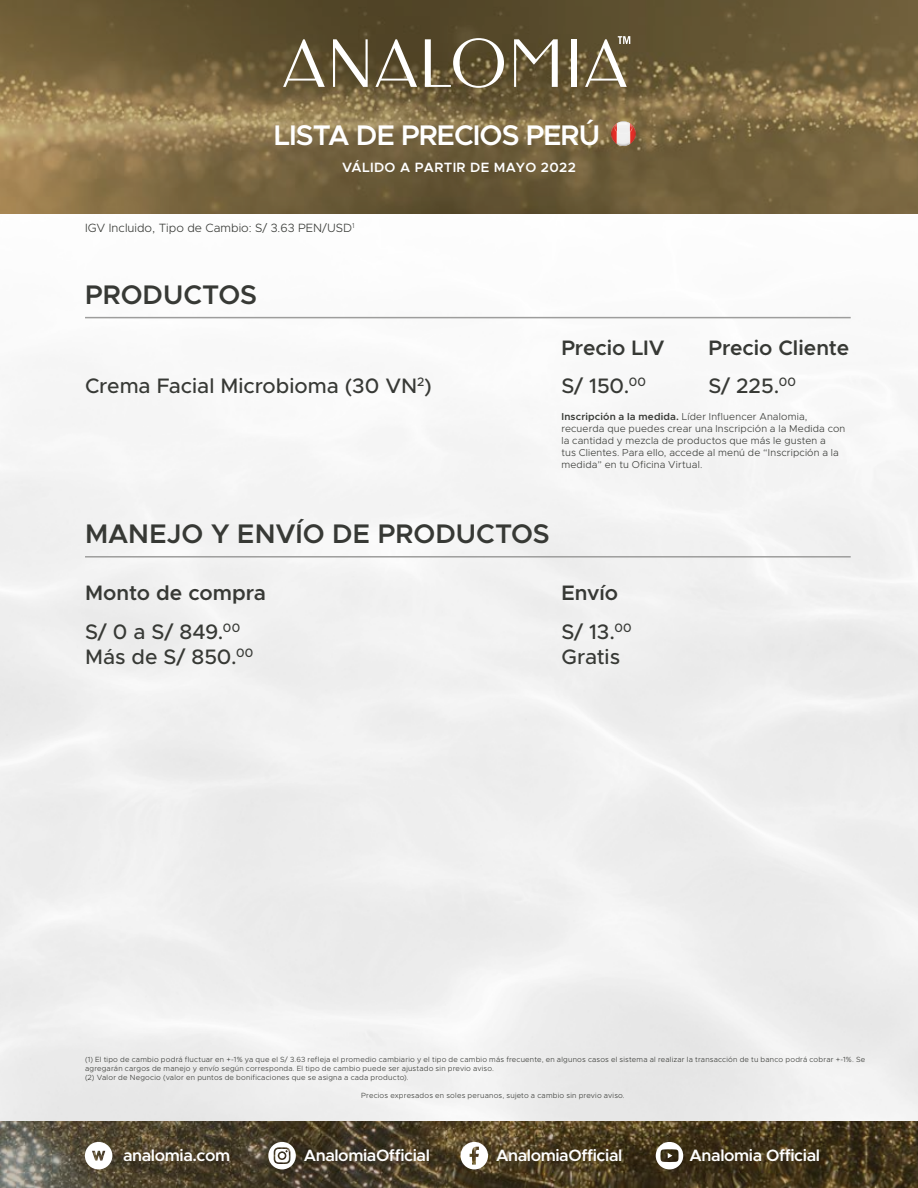
<style>
.page{position:relative;width:918px;height:1188px;background:#fff}
.page>*{position:absolute;margin:0;border:0;box-sizing:border-box;transform-origin:0 0}
.t1{font:600 28.5px "Metropolis";letter-spacing:-.035em;color:#fff}
.t2{font:600 27px "Metropolis";color:#373935}
.t3{font:500 21px/25.2px "Metropolis";color:#373935}
.t4{font:600 21px/37.8px "Metropolis";letter-spacing:-.005em;color:#373935}
.t5{font:600 16.5px "Metropolis";letter-spacing:-.025em;color:#fff}
.t6{font:600 13.5px "Metropolis";letter-spacing:.025em;color:#fff}
.t7{font:300 12px "Metropolis";color:#373935}
.t8{font:300 10.05px/12px "Metropolis";letter-spacing:.015em;color:#373935}
.t9{font:300 7.5px/9px "Metropolis";letter-spacing:.025em;color:#373935}
.s1{font-weight:500}
.s2{font-weight:600}
</style>
<div class="page">
<hr style="left:85px;top:317px;width:766px;height:1px;background:#9d9d9c">
<hr style="left:85px;top:556px;width:766px;height:2px;background:#9d9d9c">
<svg style="left:0;top:0;width:918px;height:214px;background:#77653f"></svg>
<svg style="left:0;top:1121px;width:918px;height:67px;background:#4f432b"></svg>
<svg style="left:85px;top:1142px;width:27px;height:27px"></svg>
<svg style="left:268px;top:1142px;width:28px;height:27px"></svg>
<svg style="left:461px;top:1142px;width:27px;height:27px"></svg>
<svg style="left:656px;top:1142px;width:27px;height:27px"></svg>
<svg style="left:611px;top:121px;width:25px;height:25px"></svg>
<svg style="left:333px;top:39px;width:35px;height:48px"></svg>
<svg style="left:425px;top:38px;width:79px;height:50px"></svg>
<div style="left:571px;top:39px;width:6px;height:48px;background:#fff"></div>
<svg style="left:283px;top:39px;width:42px;height:48px"></svg>
<svg style="left:375px;top:39px;width:42px;height:48px"></svg>
<svg style="left:585px;top:36px;width:45px;height:51px"></svg>
<svg style="left:514px;top:39px;width:44px;height:48px"></svg>
<h1 class="t1" style="left:274px;top:117px;width:328px">LISTA DE PRECIOS PERÚ</h1>
<h3 class="t6" style="left:342px;top:159px;width:235px">VÁLIDO A PARTIR DE MAYO 2022</h3>
<h3 class="t7" style="left:85px;top:220px;width:271px">IGV Incluido, Tipo de Cambio: S/ 3.63 PEN/USD<sup>1</sup></h3>
<h2 class="t2" style="left:85px;top:277px;width:174px">PRODUCTOS</h2>
<h3 class="t3" style="left:85px;top:373px;width:348px">Crema Facial Microbioma (30 VN<sup>2</sup>)</h3>
<h3 class="t4" style="left:561px;top:329px;width:105px">Precio LIV</h3>
<h3 class="t4" style="left:708px;top:329px;width:142px">Precio Cliente<br><span class="s1">S/ 225.</span><sup>00</sup></h3>
<h3 class="t3" style="left:561px;top:373px;width:86px">S/ 150.<sup>00</sup></h3>
<p class="t8" style="left:561px;top:411px;width:286px"><span class="s2">Inscripción a la medida.</span> Líder Influencer Analomia, recuerda que puedes crear una Inscripción a la Medida con la cantidad y mezcla de productos que más le gusten a<br>tus Clientes. Para ello, accede al menú de “Inscripción a la medida” en tu Oficina Virtual.</p>
<h2 class="t2" style="left:85px;top:517px;width:466px">MANEJO Y ENVÍO DE PRODUCTOS</h2>
<h3 class="t4" style="left:85px;top:574px;width:183px">Monto de compra</h3>
<h3 class="t3" style="left:85px;top:619px;width:170px">S/ 0 a S/ 849.<sup>00<br></sup>Más de S/ 850.<sup>00</sup></h3>
<h3 class="t4" style="left:561px;top:573px;width:72px;line-height:38.8px">Envío<br><span class="s1">S/ 13.</span><sup>00</sup></h3>
<h3 class="t3" style="left:561px;top:644px;width:60px">Gratis</h3>
<p class="t9" style="left:85px;top:1055px;width:782px">(1) El tipo de cambio podrá fluctuar en +-1% ya que el S/ 3.63 refleja el promedio cambiario y el tipo de cambio más frecuente, en algunos casos el sistema al realizar la transacción de tu banco podrá cobrar +-1%. Se agregarán cargos de manejo y envío según corresponda. El tipo de cambio puede ser ajustado sin previo aviso.<br>(2) Valor de Negocio (valor en puntos de bonificaciones que se asigna a cada producto).</p>
<p class="t9" style="left:361px;top:1091px;width:265px">Precios expresados en soles peruanos, sujeto a cambio sin previo aviso.</p>
<h3 class="t5" style="left:123px;top:1145px;width:109px">analomia.com</h3>
<h3 class="t5" style="left:304px;top:1145px;width:128px">AnalomiaOfficial</h3>
<h3 class="t5" style="left:496px;top:1145px;width:128px">AnalomiaOfficial</h3>
<h3 class="t5" style="left:690px;top:1145px;width:132px">Analomia Official</h3>
</div>
